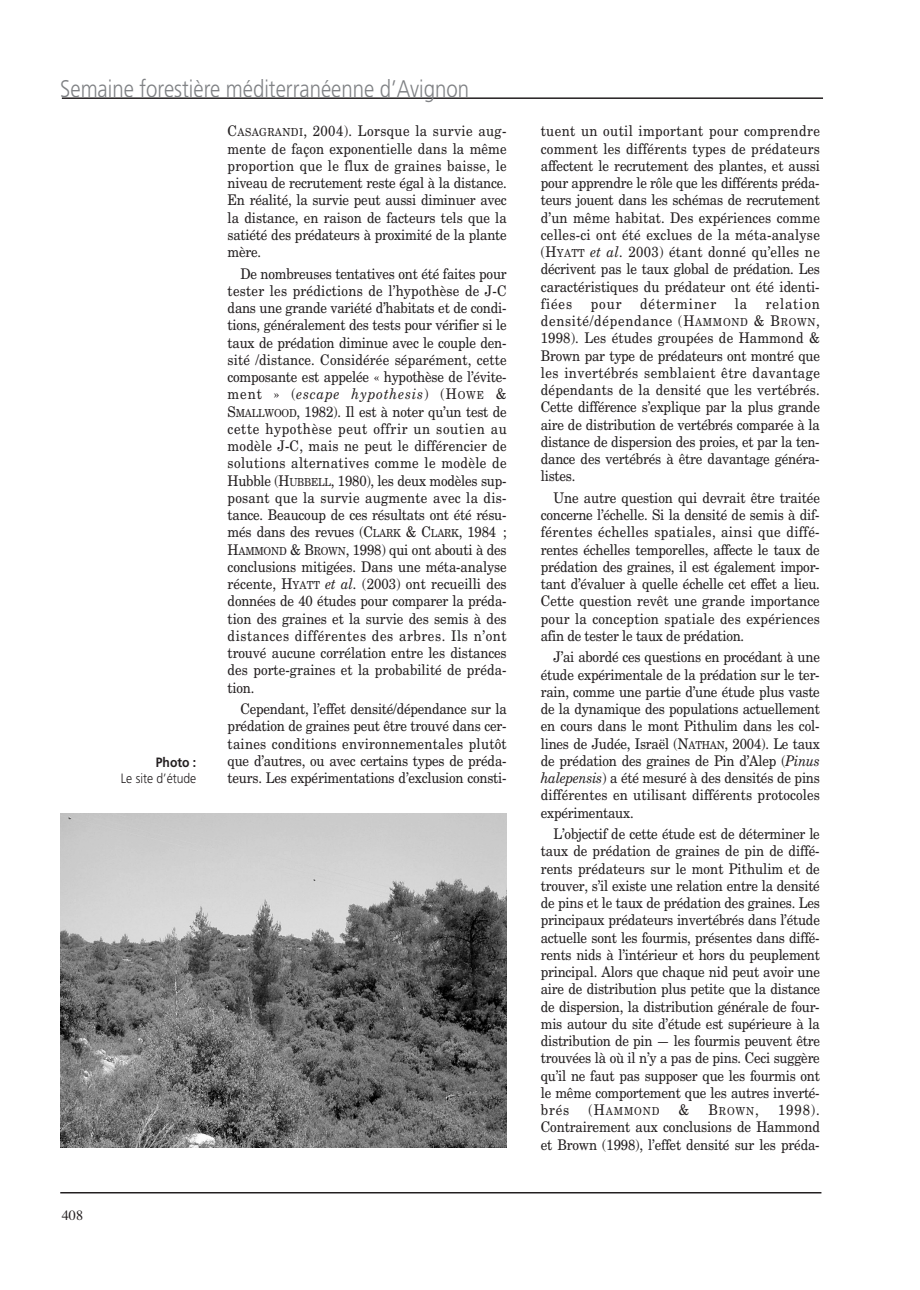
<style>
.page{position:relative;width:920px;height:1290px;background:#fff}
.page>*{position:absolute;margin:0;border:0;box-sizing:border-box;transform-origin:0 0}
.t1{font:300 24px "Frutiger";color:#808285;scale:.85 1}
.t2{font:14.7px/17.2px "New Century Schlbk";letter-spacing:-.015em;color:#231f20;text-align:justify;scale:.9 1}
.t3{font:14.7px "New Century Schlbk";letter-spacing:.065em;color:#231f20;scale:.9 1}
.t4{font:14.25px "Times";color:#231f20}
.t5{font:300 13.5px "Frutiger";color:#231f20;scale:.9 1}
.t6{font:700 13.5px "Frutiger";color:#231f20;scale:.9 1}
.t7{font:10.95px "New Century Schlbk";letter-spacing:.09em;color:#231f20;scale:.9 1}
.s1{font-size:10.95px}
.s2{font-style:italic}
.s3{font-size:14.7px}
</style>
<div class="page">
<hr style="left:60px;top:1192px;width:761px;height:1px;background:#231f20">
<hr style="left:62px;top:97px;width:761px;height:2px;background:#231f20">
<img style="left:60px;top:813px;width:447px;height:335px">
<h1 class="t1" style="left:60px;top:75px;width:482px">Semaine forestière méditerranéenne d’Avignon</h1>
<p class="t2" style="left:228px;top:122px;width:312px">C<span class="s1">ASAGRANDI</span>, 2004). Lorsque la survie aug&shy;mente de façon exponentielle dans la même proportion que le flux de graines baisse, le niveau de recrutement reste égal à la distance.<br>En réalité, la survie peut aussi diminuer avec la distance, en raison de facteurs tels que la satiété des prédateurs à proximité de la plante mère.</p>
<p class="t2" style="left:228px;top:264px;width:312px;text-indent:13px">De nombreuses tentatives ont été faites pour tester les prédictions de l’hypothèse de J-C dans une grande variété d’habitats et de condi&shy;tions, généralement des tests pour vérifier si le taux de prédation diminue avec le couple den&shy;sité /distance. Considérée séparément, cette composante est appelée « hypothèse de l’évite&shy;ment » (<span class="s2">escape hypothesis</span>) (H<span class="s1">OWE</span> &amp; S<span class="s1">MALLWOOD</span>, 1982). Il est à noter qu’un test de cette hypothèse peut offrir un soutien au modèle J-C, mais ne peut le différencier de solutions alternatives comme le modèle de Hubble (H<span class="s1">UBBELL</span>, 1980), les deux modèles sup&shy;posant que la survie augmente avec la dis&shy;tance. Beaucoup de ces résultats ont été résu&shy;més dans des revues (C<span class="s1">LARK</span> &amp; C<span class="s1">LARK</span>, 1984 ; H<span class="s1">AMMOND</span> &amp; B<span class="s1">ROWN</span>, 1998) qui ont abouti à des conclusions mitigées. Dans une méta-analyse récente, H<span class="s1">YATT</span> <span class="s2">et al.</span> (2003) ont recueilli des données de 40 études pour comparer la préda&shy;tion des graines et la survie des semis à des distances différentes des arbres. Ils n’ont trouvé aucune corrélation entre les distances des porte-graines et la probabilité de préda&shy;tion.</p>
<p class="t2" style="left:228px;top:700px;width:312px;text-indent:13px">Cependant, l’effet densité/dépendance sur la prédation de graines peut être trouvé dans cer&shy;taines conditions environnementales plutôt que d’autres, ou avec certains types de préda&shy;teurs. Les expérimentations d’exclusion consti-</p>
<p class="t6" style="left:156px;top:754px;width:46px">Photo :</p>
<p class="t5" style="left:121px;top:771px;width:85px">Le site d’étude</p>
<p class="t4" style="left:62px;top:1202px;width:23px">408</p>
<p class="t2" style="left:541px;top:122px;width:312px">tuent un outil important pour comprendre comment les différents types de prédateurs affectent le recrutement des plantes, et aussi pour apprendre le rôle que les différents préda&shy;teurs jouent dans les schémas de recrutement d’un même habitat. Des expériences comme celles-ci ont été exclues de la méta-analyse (H<span class="s1">YATT</span> <span class="s2">et al.</span> 2003) étant donné qu’elles ne décrivent pas le taux global de prédation. Les caractéristiques du prédateur ont été identi&shy;fiées</p>
<p class="t2" style="left:541px;top:295px;width:312px;text-indent:225px">relation densité/dépendance (H<span class="s1">AMMOND</span> &amp; B<span class="s1">ROWN</span>, 1998). Les études groupées de Hammond &amp; Brown par type de prédateurs ont montré que les invertébrés semblaient être davantage dépendants de la densité que les vertébrés.<br>Cette différence s’explique par la plus grande aire de distribution de vertébrés comparée à la distance de dispersion des proies, et par la ten&shy;dance des vertébrés à être davantage généra&shy;listes.</p>
<p class="t2" style="left:541px;top:489px;width:312px;text-indent:13px">Une autre question qui devrait être traitée concerne l’échelle. Si la densité de semis à dif&shy;férentes échelles spatiales, ainsi que diffé&shy;rentes échelles temporelles, affecte le taux de prédation des graines, il est également impor&shy;tant d’évaluer à quelle échelle cet effet a lieu.<br>Cette question revêt une grande importance pour la conception spatiale des expériences afin de tester le taux de prédation.</p>
<p class="t2" style="left:541px;top:648px;width:312px;text-indent:13px">J’ai abordé ces questions en procédant à une étude expérimentale de la prédation sur le ter&shy;rain, comme une partie d’une étude plus vaste de la dynamique des populations actuellement en cours dans le mont Pithulim dans les col&shy;lines de Judée, Israël (N<span class="s1">ATHAN</span>, 2004). Le taux de prédation des graines de Pin d’Alep (<span class="s2">Pinus halepensis</span>) a été mesuré à des densités de pins différentes en utilisant différents protocoles expérimentaux.</p>
<p class="t2" style="left:541px;top:825px;width:312px;text-indent:13px">L’objectif de cette étude est de déterminer le taux de prédation de graines de pin de diffé&shy;rents prédateurs sur le mont Pithulim et de trouver, s’il existe une relation entre la densité de pins et le taux de prédation des graines. Les principaux prédateurs invertébrés dans l’étude actuelle sont les fourmis, présentes dans diffé&shy;rents nids à l’intérieur et hors du peuplement principal. Alors que chaque nid peut avoir une aire de distribution plus petite que la distance de dispersion, la distribution générale de four&shy;mis autour du site d’étude est supérieure à la distribution de pin — les fourmis peuvent être trouvées là où il n’y a pas de pins. Ceci suggère qu’il ne faut pas supposer que les fourmis ont le même comportement que les autres inverté&shy;brés</p>
<p class="t2" style="left:591px;top:295px;width:36px">pour</p>
<p class="t3" style="left:640px;top:294px;width:86px">déterminer</p>
<p class="t2" style="left:735px;top:295px;width:15px">la</p>
<p class="t2" style="left:541px;top:1101px;width:312px;text-indent:237px">1998).<br>Contrairement aux conclusions de Hammond et Brown (1998), l’effet densité sur les préda-</p>
<p class="t7" style="left:588px;top:1104px;width:80px"><span class="s3">(H</span>AMMOND</p>
<p class="t2" style="left:679px;top:1101px;width:13px">&amp;</p>
<p class="t7" style="left:708px;top:1104px;width:57px"><span class="s3">B</span>ROWN<span class="s3">,</span></p>
</div>
